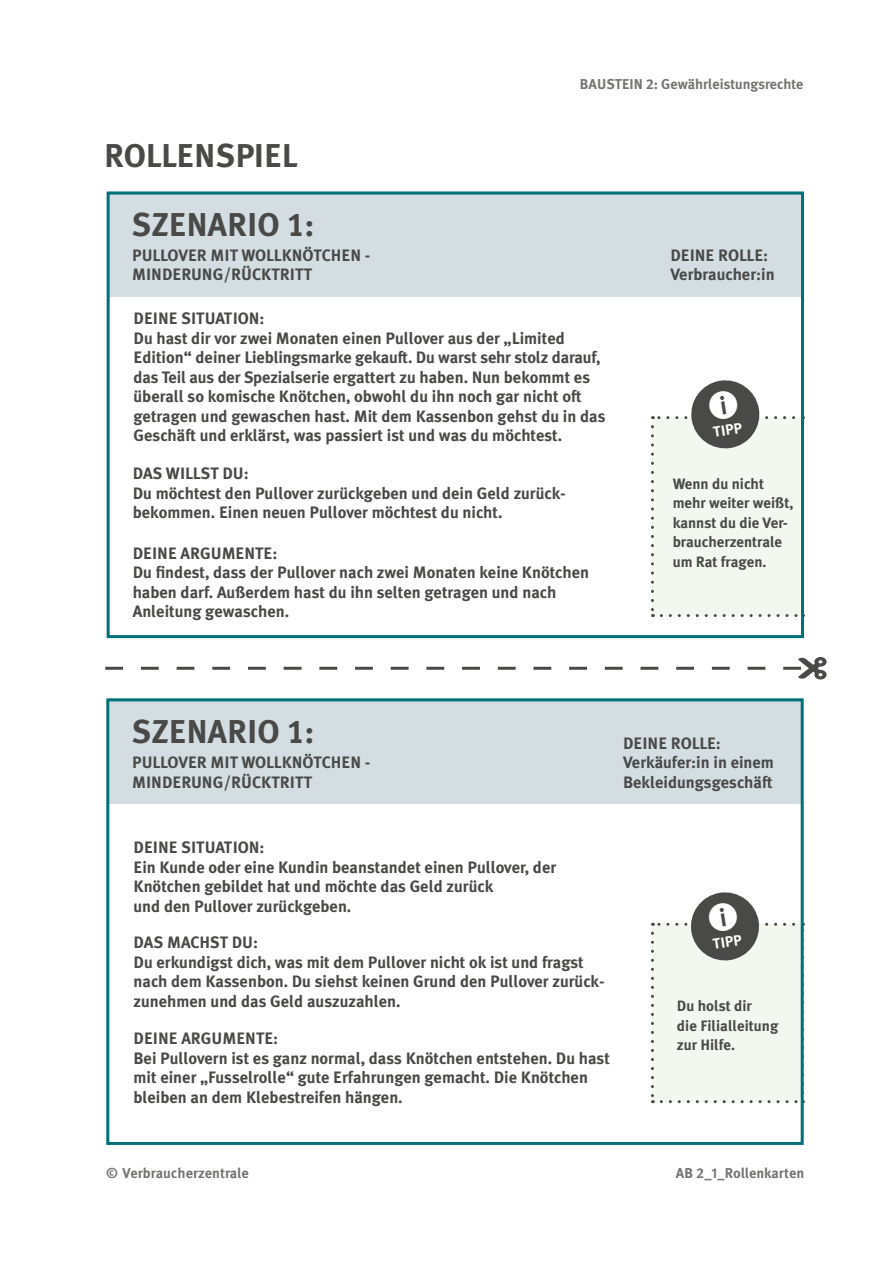
<style>
.page{position:relative;width:893px;height:1263px;background:#fff}
.page>*{position:absolute;margin:0;border:0;box-sizing:border-box;transform-origin:0 0}
.t1{font:700 33px "Meta Plus";color:#494948}
.t2{font:700 16.5px/19.5px "Meta Plus";color:#494948}
.t3{font:700 15px/19.5px "Meta Plus";color:#494948}
.t4{font:700 14.7px "Meta Plus";color:#fff}
.t5{font:700 14.25px "Meta Pro";color:#747473}
.t6{font:700 14.25px "Meta Plus";color:#747473}
.s1{font-family:"Meta Plus Bold Caps";font-weight:400}
.s2{font-family:"Meta Pro"}
</style>
<div class="page">
<div style="left:108px;top:191px;width:694px;height:106px;background:#d4dee2"></div>
<div style="left:108px;top:698px;width:694px;height:106px;background:#d4dee2"></div>
<div style="left:107px;top:192px;width:697px;height:446px;border:3px solid #007179"></div>
<div style="left:106px;top:698px;width:698px;height:447px;border:3px solid #007179"></div>
<svg style="left:105px;top:657px;width:721px;height:22px"></svg>
<svg style="left:651px;top:890px;width:153px;height:213px"></svg>
<svg style="left:651px;top:378px;width:153px;height:239px"></svg>
<h1 class="t1" style="left:104px;top:137px;width:195px">ROLLENSPIEL</h1>
<h1 class="t1" style="left:132px;top:205px;width:184px">SZENARIO <span class="s1">1</span>:</h1>
<p class="t2" style="left:132px;top:245px;width:240px">PULLOVER MIT WOLLKNÖTCHEN -<br>MINDERUNG/RÜCKTRITT</p>
<p class="t6" style="left:580px;top:76px;width:225px"><span class="s2">BAUSTEIN</span> <span class="s1">2</span>: Gewährleistungsrechte</p>
<p class="t2" style="left:670px;top:245px;width:106px">DEINE ROLLE:<br>Verbraucher:in</p>
<p class="t2" style="left:134px;top:309px;width:473px">DEINE SITUATION:<br>Du hast dir vor zwei Monaten einen Pullover aus der „Limited Edition“ deiner Lieblingsmarke gekauft. Du warst sehr stolz darauf, das Teil aus der Spezialserie ergattert zu haben. Nun bekommt es überall so komische Knötchen, obwohl du ihn noch gar nicht oft getragen und gewaschen hast. Mit dem Kassenbon gehst du in das Geschäft und erklärst, was passiert ist und was du möchtest.</p>
<p class="t2" style="left:133px;top:463px;width:433px">DAS WILLST DU:<br>Du möchtest den Pullover zurückgeben und dein Geld zurück&shy;bekommen. Einen neuen Pullover möchtest du nicht.</p>
<p class="t2" style="left:133px;top:543px;width:458px">DEINE ARGUMENTE:<br>Du findest, dass der Pullover nach zwei Monaten keine Knötchen haben darf. Außerdem hast du ihn selten getragen und nach Anleitung gewaschen.</p>
<p class="t4" style="left:712px;top:423px;width:31px;rotate:-9deg">TIPP</p>
<p class="t3" style="left:673px;top:473px;width:122px">Wenn du nicht mehr weiter weißt, kannst du die Ver&shy;braucherzentrale um Rat fragen.</p>
<h1 class="t1" style="left:132px;top:713px;width:184px">SZENARIO <span class="s1">1</span>:</h1>
<p class="t2" style="left:132px;top:753px;width:240px">PULLOVER MIT WOLLKNÖTCHEN -<br>MINDERUNG/RÜCKTRITT</p>
<p class="t2" style="left:623px;top:733px;width:152px">DEINE ROLLE:<br>Verkäufer:in in einem<br>Bekleidungsgeschäft</p>
<p class="t2" style="left:134px;top:838px;width:424px">DEINE SITUATION:<br>Ein Kunde oder eine Kundin beanstandet einen Pullover, der Knötchen gebildet hat und möchte das Geld zurück<br>und den Pullover zurückgeben.</p>
<p class="t2" style="left:134px;top:933px;width:471px">DAS MACHST DU:<br>Du erkundigst dich, was mit dem Pullover nicht ok ist und fragst nach dem Kassenbon. Du siehst keinen Grund den Pullover zurück&shy;zunehmen und das Geld auszuzahlen.</p>
<p class="t2" style="left:134px;top:1028px;width:478px">DEINE ARGUMENTE:<br>Bei Pullovern ist es ganz normal, dass Knötchen entstehen. Du hast mit einer „Fusselrolle“ gute Erfahrungen gemacht. Die Knötchen bleiben an dem Klebestreifen hängen.</p>
<p class="t4" style="left:712px;top:935px;width:31px;rotate:-9deg">TIPP</p>
<p class="t3" style="left:677px;top:996px;width:103px">Du holst dir<br>die Filialleitung zur Hilfe.</p>
<p class="t5" style="left:106px;top:1162px;width:144px">© Verbraucherzentrale</p>
<p class="t5" style="left:676px;top:1162px;width:130px">AB 2_1_Rollenkarten</p>
</div>
